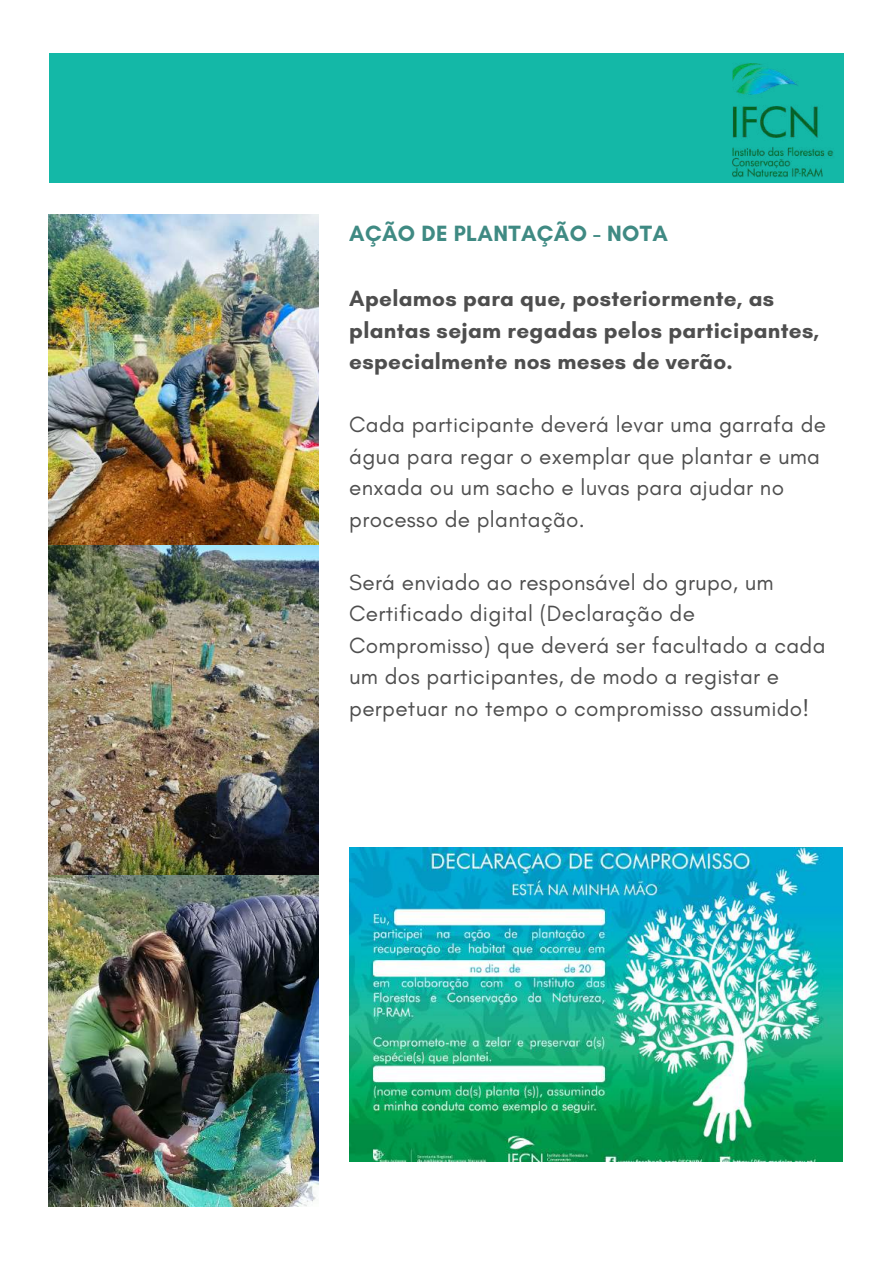
<style>
.page{position:relative;width:893px;height:1264px;background:#fff}
.page>*{position:absolute;margin:0;border:0;box-sizing:border-box;transform-origin:0 0}
.t1{font:22.5px/31.5px "Glacial Indifference";letter-spacing:.015em;color:#222}
.t2{font:700 22.5px/31.5px "Glacial Indifference";letter-spacing:.015em;color:#222}
.t3{font:700 22.5px "Glacial Indifference";letter-spacing:.015em;color:#106d64}
</style>
<div class="page">
<img style="left:49px;top:214px;width:270px;height:992px">
<div style="left:49px;top:54px;width:794px;height:129px;background:#14b8a7"></div>
<img style="left:684px;top:53px;width:160px;height:130px">
<img style="left:349px;top:847px;width:493px;height:313px">
<p class="t3" style="left:349px;top:220px;width:320px">AÇÃO DE PLANTAÇÃO - NOTA</p>
<p class="t2" style="left:349px;top:283px;width:471px">Apelamos para que, posteriormente, as plantas sejam regadas pelos participantes, especialmente nos meses de verão.</p>
<p class="t1" style="left:349px;top:409px;width:478px">Cada participante deverá levar uma garrafa de água para regar o exemplar que plantar e uma enxada ou um sacho e luvas para ajudar no processo de plantação.</p>
<p class="t1" style="left:349px;top:566px;width:478px">Será enviado ao responsável do grupo, um Certificado digital (Declaração de Compromisso) que deverá ser facultado a cada um dos participantes, de modo a registar e perpetuar no tempo o compromisso assumido!</p>
</div>
